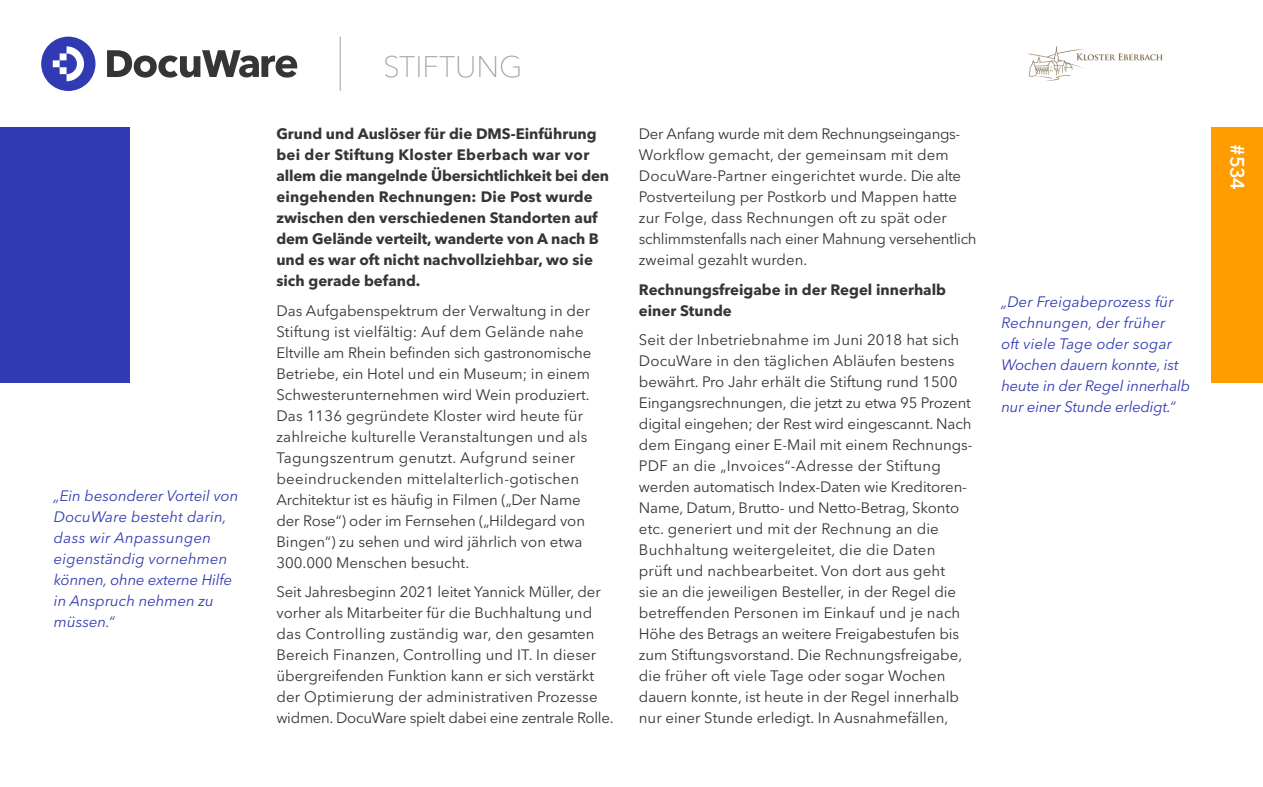
<style>
.page{position:relative;width:1263px;height:787px;background:#fff}
.page>*{position:absolute;margin:0;border:0;box-sizing:border-box;transform-origin:0 0}
.t1{font:100 29.4px "Avenir Next LT Pro";color:#9e9e9e}
.t2{font:600 19.5px "Avenir Next LT Pro";color:#fff}
.t3{font:15px/21px "Avenir Next LT Pro";color:#353535}
.t4{font:700 15px/21px "Avenir Next LT Pro";color:#353535}
.t5{font:italic 15px/21px "Avenir Next LT Pro";color:#303ab2}
</style>
<div class="page">
<svg style="left:41px;top:37px;width:55px;height:54px"></svg>
<svg style="left:107px;top:50px;width:190px;height:28px"></svg>
<hr style="left:340px;top:37px;width:1px;height:54px;background:#9e9e9e">
<div style="left:1212px;top:128px;width:51px;height:255px;background:#ff9d00"></div>
<div style="left:0;top:128px;width:130px;height:255px;background:#303ab2"></div>
<img style="left:1028px;top:46px;width:135px;height:35px">
<p class="t5" style="left:54px;top:485px;width:186px">„Ein besonderer Vorteil von<br>DocuWare besteht darin, dass wir Anpassungen eigenständig vornehmen können, ohne externe Hilfe in Anspruch nehmen zu müssen.“</p>
<h1 class="t1" style="left:383px;top:49px;width:141px">STIFTUNG</h1>
<p class="t4" style="left:276px;top:123px;width:322px">Grund und Auslöser für die DMS-Einführung</p>
<p class="t4" style="left:276px;top:144px;width:334px">bei der Stiftung Kloster Eberbach war vor allem die mangelnde Übersichtlichkeit bei den eingehenden Rechnungen: Die Post wurde zwischen den verschiedenen Standorten auf dem Gelände verteilt, wanderte von A nach B und es war oft nicht nachvollziehbar, wo sie sich gerade befand.</p>
<p class="t3" style="left:276px;top:300px;width:316px">Das Aufgabenspektrum der Verwaltung in der Stiftung ist vielfältig: Auf dem Gelände nahe Eltville am Rhein befinden sich gastronomische Betriebe, ein Hotel und ein Museum; in einem Schwesterunternehmen wird Wein produziert.<br>Das 1136 gegründete Kloster wird heute für zahlreiche kulturelle Veranstaltungen und als Tagungszentrum genutzt. Aufgrund seiner beeindruckenden mittelalterlich-gotischen Architektur ist es häufig in Filmen („Der Name der Rose“) oder im Fernsehen („Hildegard von Bingen“) zu sehen und wird jährlich von etwa 300.000 Menschen besucht.</p>
<p class="t3" style="left:276px;top:581px;width:339px">Seit Jahresbeginn 2021 leitet Yannick Müller, der vorher als Mitarbeiter für die Buchhaltung und das Controlling zuständig war, den gesamten Bereich Finanzen, Controlling und IT. In dieser übergreifenden Funktion kann er sich verstärkt der Optimierung der administrativen Prozesse widmen. DocuWare spielt dabei eine zentrale Rolle.</p>
<p class="t3" style="left:639px;top:123px;width:339px">Der Anfang wurde mit dem Rechnungseingangs-Workflow gemacht, der gemeinsam mit dem DocuWare-Partner eingerichtet wurde. Die alte Postverteilung per Postkorb und Mappen hatte zur Folge, dass Rechnungen oft zu spät oder schlimmstenfalls nach einer Mahnung versehentlich zweimal gezahlt wurden.</p>
<p class="t4" style="left:639px;top:279px;width:309px">Rechnungsfreigabe in der Regel innerhalb einer Stunde</p>
<p class="t3" style="left:639px;top:329px;width:335px">Seit der Inbetriebnahme im Juni 2018 hat sich DocuWare in den täglichen Abläufen bestens bewährt. Pro Jahr erhält die Stiftung rund 1500<br>Eingangsrechnungen, die jetzt zu etwa 95 Prozent digital eingehen; der Rest wird eingescannt. Nach dem Eingang einer E-Mail mit einem Rechnungs-PDF an die „Invoices“-Adresse der Stiftung werden automatisch Index-Daten wie Kreditoren-Name, Datum, Brutto- und Netto-Betrag, Skonto etc. generiert und mit der Rechnung an die Buchhaltung weitergeleitet, die die Daten<br>prüft und nachbearbeitet. Von dort aus geht<br>sie an die jeweiligen Besteller, in der Regel die betreffenden Personen im Einkauf und je nach Höhe des Betrags an weitere Freigabestufen bis zum Stiftungsvorstand. Die Rechnungsfreigabe, die früher oft viele Tage oder sogar Wochen dauern konnte, ist heute in der Regel innerhalb nur einer Stunde erledigt. In Ausnahmefällen,</p>
<p class="t5" style="left:1001px;top:291px;width:190px">„Der Freigabeprozess für<br>Rechnungen, der früher<br>oft viele Tage oder sogar<br>Wochen dauern konnte, ist heute in der Regel innerhalb nur einer Stunde erledigt.“</p>
<h2 class="t2" style="left:1249px;top:144px;width:47px;rotate:90deg">#534</h2>
</div>
